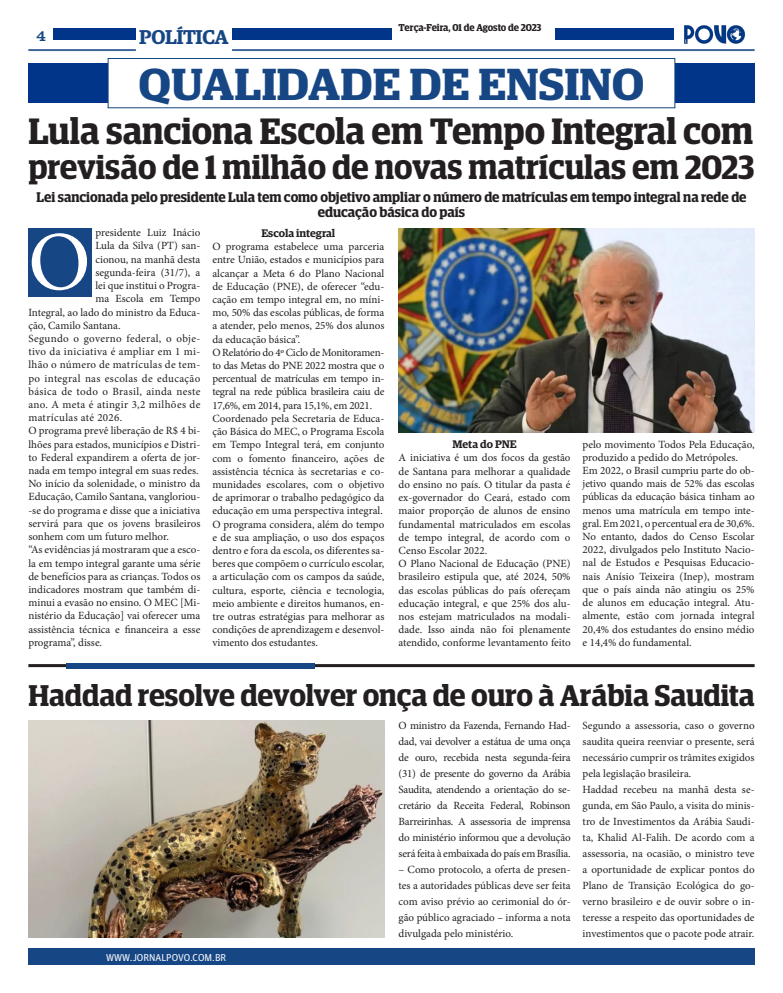
<style>
.page{position:relative;width:783px;height:993px;background:#fff}
.page>*{position:absolute;margin:0;border:0;box-sizing:border-box;transform-origin:0 0}
.t1{font:83.8px "Minion Pro";color:#fff}
.t2{font:600 45px "Guardian Egyptian Display";color:#174685;scale:1.09 1}
.t3{font:600 36.8px "Guardian Egyptian Display";letter-spacing:-.005em;color:#231f20}
.t4{font:600 33.7px "Guardian Egyptian Display";color:#231f20}
.t5{font:600 30px "Guardian Egyptian Display";letter-spacing:-.005em;color:#231f20}
.t6{font:600 20px "Guardian Egyptian";letter-spacing:-.02em;color:#174685}
.t7{font:16px "Clarendon BT";color:#174685}
.t8{font:600 14px/15px "Guardian Egyptian Display";color:#231f20;text-align:center}
.t9{font:11px/13.2px "Minion Pro";color:#231f20;text-align:justify}
.t10{font:600 11px "Guardian Egyptian";color:#231f20}
.t11{font:600 10px "Guardian Egyptian Display";letter-spacing:-.005em;color:#231f20}
.t12{font:10px "Guardian Agate Sans G1 D Regular";color:#fff}
</style>
<div class="page">
<div style="left:28px;top:947px;width:726px;height:17px;background:#174685"></div>
<img style="left:684px;top:25px;width:62px;height:19px">
<div style="left:232px;top:28px;width:159px;height:12px;background:#003589"></div>
<div style="left:54px;top:28px;width:82px;height:12px;background:#003589"></div>
<hr style="left:28px;top:49px;width:108px;height:2px;background:#174685">
<hr style="left:232px;top:49px;width:522px;height:2px;background:#174685">
<div style="left:555px;top:28px;width:119px;height:12px;background:#003589"></div>
<div style="left:28px;top:63px;width:726px;height:40px;background:#003589"></div>
<div style="left:108px;top:58px;width:566px;height:50px;background:#fff"></div>
<div style="left:108px;top:58px;width:567px;height:50px;border:1px solid #114682"></div>
<hr style="left:28px;top:664px;width:726px;height:3px;background:#231f20">
<div style="left:66px;top:662px;width:248px;height:6px;background:#174685"></div>
<div style="left:28px;top:228px;width:64px;height:68px;background:#174685"></div>
<img style="left:398px;top:228px;width:356px;height:205px">
<img style="left:28px;top:720px;width:356px;height:216px">
<p class="t11" style="left:398px;top:22px;width:144px">Terça-Feira, 01 de Agosto de 2023</p>
<h3 class="t6" style="left:139px;top:22px;width:91px">POLÍTICA</h3>
<p class="t2" style="left:138px;top:59px;width:465px">QUALIDADE DE ENSINO</p>
<p class="t3" style="left:28px;top:111px;width:726px">Lula sanciona Escola em Tempo Integral com</p>
<p class="t4" style="left:28px;top:149px;width:727px">previsão de 1 milhão de novas matrículas em 2023</p>
<h3 class="t7" style="left:36px;top:25px;width:11px">4</h3>
<p class="t8" style="left:36px;top:189px;width:711px">Lei sancionada pelo presidente Lula tem como objetivo ampliar o número de matrículas em tempo integral na rede de educação básica do país</p>
<p class="t9" style="left:95px;top:226px;width:106px">presidente Luiz Inácio</p>
<p class="t9" style="left:95px;top:239px;width:106px">Lula da Silva (PT) san-</p>
<p class="t9" style="left:95px;top:252px;width:106px">cionou, na manhã desta</p>
<p class="t9" style="left:95px;top:266px;width:106px">segunda-feira (31/7), a</p>
<p class="t9" style="left:95px;top:279px;width:106px">lei que institui o Progra-</p>
<p class="t9" style="left:95px;top:292px;width:106px">ma Escola em Tempo</p>
<p class="t9" style="left:28px;top:305px;width:173px">Integral, ao lado do ministro da Educa-</p>
<p class="t9" style="left:28px;top:318px;width:94px">ção, Camilo Santana.</p>
<p class="t9" style="left:28px;top:332px;width:173px">Segundo o governo federal, o obje&shy;tivo da iniciativa é ampliar em 1 mi&shy;lhão o número de matrículas de tem&shy;po integral nas escolas de educação básica de todo o Brasil, ainda neste ano. A meta é atingir 3,2 milhões de matrículas até 2026.</p>
<p class="t9" style="left:28px;top:424px;width:173px">O programa prevê liberação de R$ 4 bi&shy;lhões para estados, municípios e Distri&shy;to Federal expandirem a oferta de jor&shy;nada em tempo integral em suas redes.</p>
<p class="t9" style="left:28px;top:477px;width:173px">No início da solenidade, o ministro da Educação, Camilo Santana, vangloriou--se do programa e disse que a iniciativa servirá para que os jovens brasileiros sonhem com um futuro melhor.</p>
<p class="t9" style="left:28px;top:543px;width:173px">“As evidências já mostraram que a esco&shy;la em tempo integral garante uma série de benefícios para as crianças. Todos os indicadores mostram que também di&shy;minui a evasão no ensino. O MEC [Mi&shy;nistério da Educação] vai oferecer uma assistência técnica e financeira a esse programa”, disse.</p>
<p class="t10" style="left:261px;top:225px;width:75px">Escola integral</p>
<p class="t9" style="left:212px;top:240px;width:173px">O programa estabelece uma parceria entre União, estados e municípios para alcançar a Meta 6 do Plano Nacional de Educação (PNE), de oferecer “edu&shy;cação em tempo integral em, no míni&shy;mo, 50% das escolas públicas, de forma a atender, pelo menos, 25% dos alunos da educação básica”.</p>
<p class="t9" style="left:212px;top:345px;width:173px">O Relatório do 4º Ciclo de Monitoramen&shy;to das Metas do PNE 2022 mostra que o percentual de matrículas em tempo in&shy;tegral na rede pública brasileira caiu de 17,6%, em 2014, para 15,1%, em 2021.</p>
<p class="t9" style="left:212px;top:411px;width:173px">Coordenado pela Secretaria de Educa&shy;ção Básica do MEC, o Programa Escola em Tempo Integral terá, em conjunto com o fomento financeiro, ações de assistência técnica às secretarias e co&shy;munidades escolares, com o objetivo de aprimorar o trabalho pedagógico da educação em uma perspectiva integral.</p>
<p class="t9" style="left:212px;top:517px;width:173px">O programa considera, além do tempo e de sua ampliação, o uso dos espaços dentro e fora da escola, os diferentes sa&shy;beres que compõem o currículo escolar, a articulação com os campos da saúde, cultura, esporte, ciência e tecnologia, meio ambiente e direitos humanos, en&shy;tre outras estratégias para melhorar as condições de aprendizagem e desenvol&shy;vimento dos estudantes.</p>
<p class="t1" style="left:28px;top:206px;width:64px">O</p>
<p class="t9" style="left:582px;top:437px;width:173px">pelo movimento Todos Pela Educação, produzido a pedido do Metrópoles.</p>
<p class="t9" style="left:582px;top:463px;width:173px">Em 2022, o Brasil cumpriu parte do ob&shy;jetivo quando mais de 52% das escolas públicas da educação básica tinham ao menos uma matrícula em tempo inte&shy;gral. Em 2021, o percentual era de 30,6%.</p>
<p class="t9" style="left:582px;top:529px;width:173px">No entanto, dados do Censo Escolar 2022, divulgados pelo Instituto Nacio&shy;nal de Estudos e Pesquisas Educacio&shy;nais Anísio Teixeira (Inep), mostram que o país ainda não atingiu os 25% de alunos em educação integral. Atu&shy;almente, estão com jornada integral 20,4% dos estudantes do ensino médio e 14,4% do fundamental.</p>
<p class="t10" style="left:452px;top:436px;width:66px">Meta do PNE</p>
<p class="t9" style="left:398px;top:451px;width:173px">A iniciativa é um dos focos da gestão de Santana para melhorar a qualidade do ensino no país. O titular da pasta é ex-governador do Ceará, estado com maior proporção de alunos de ensino fundamental matriculados em escolas de tempo integral, de acordo com o Censo Escolar 2022.</p>
<p class="t9" style="left:398px;top:557px;width:173px">O Plano Nacional de Educação (PNE) brasileiro estipula que, até 2024, 50% das escolas públicas do país ofereçam educação integral, e que 25% dos alu&shy;nos estejam matriculados na modali&shy;dade. Isso ainda não foi plenamente atendido, conforme levantamento feito</p>
<p class="t5" style="left:28px;top:679px;width:727px">Haddad resolve devolver onça de ouro à Arábia Saudita</p>
<p class="t12" style="left:106px;top:949px;width:122px">WWW.JORNALPOVO.COM.BR</p>
<p class="t9" style="left:398px;top:717px;width:173px;line-height:16px">O ministro da Fazenda, Fernando Had&shy;dad, vai devolver a estátua de uma onça de ouro, recebida nesta segunda-feira (31) de presente do governo da Arábia Saudita, atendendo a orientação do se&shy;cretário da Receita Federal, Robinson Barreirinhas. A assessoria de imprensa do ministério informou que a devolução será feita à embaixada do país em Brasília.</p>
<p class="t9" style="left:398px;top:861px;width:173px;line-height:16px">– Como protocolo, a oferta de presen&shy;tes a autoridades públicas deve ser feita com aviso prévio ao cerimonial do ór&shy;gão público agraciado – informa a nota divulgada pelo ministério.</p>
<p class="t9" style="left:582px;top:717px;width:173px;line-height:16px">Segundo a assessoria, caso o governo saudita queira reenviar o presente, será necessário cumprir os trâmites exigidos pela legislação brasileira.</p>
<p class="t9" style="left:582px;top:781px;width:173px;line-height:16px">Haddad recebeu na manhã desta se&shy;gunda, em São Paulo, a visita do minis&shy;tro de Investimentos da Arábia Saudi&shy;ta, Khalid Al-Falih. De acordo com a assessoria, na ocasião, o ministro teve a oportunidade de explicar pontos do Plano de Transição Ecológica do go&shy;verno brasileiro e de ouvir sobre o in&shy;teresse a respeito das oportunidades de investimentos que o pacote pode atrair.</p>
</div>
